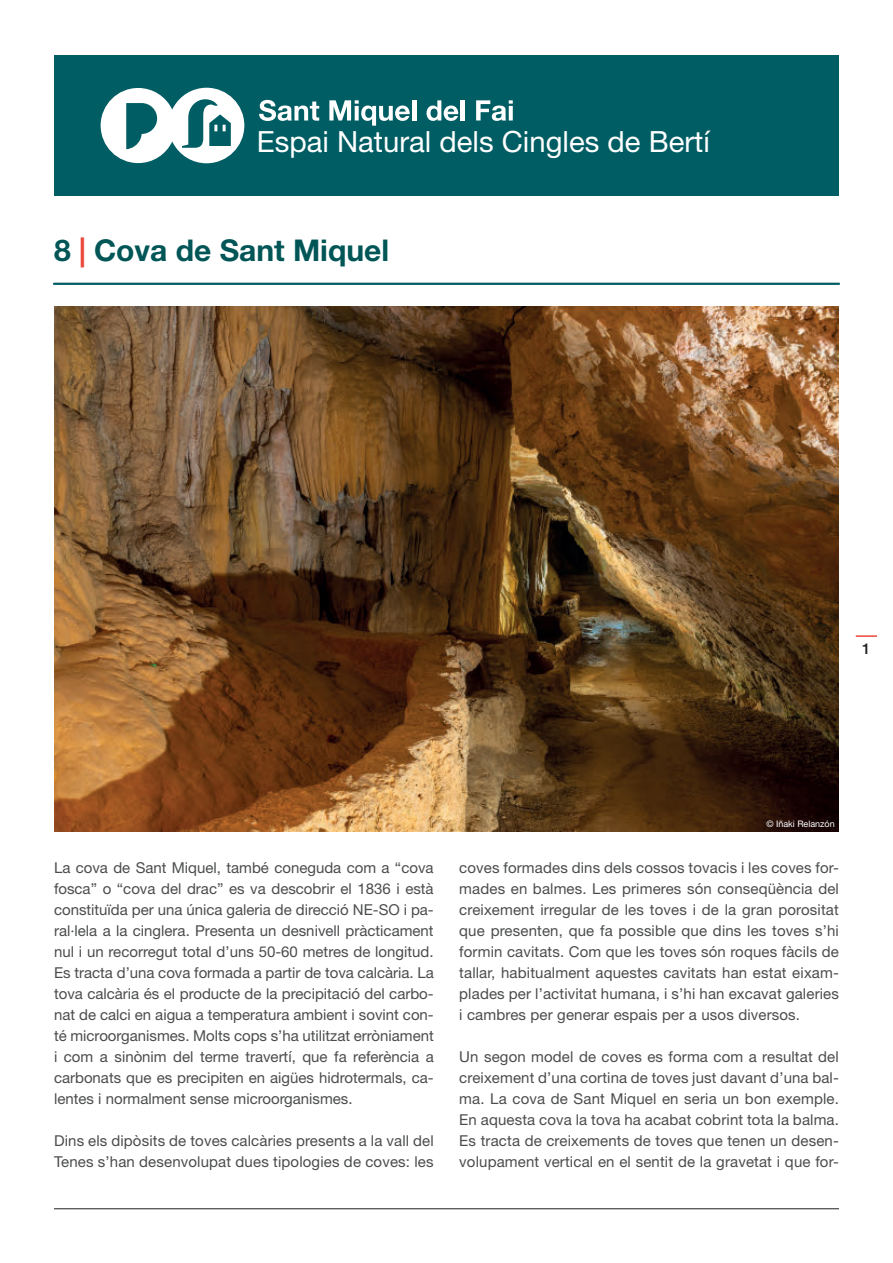
<style>
.page{position:relative;width:893px;height:1263px;background:#fff}
.page>*{position:absolute;margin:0;border:0;box-sizing:border-box;transform-origin:0 0}
.t1{font:700 30px "Helvetica Neue LT Std";color:#005556}
.t2{font:29.25px "Helvetica Neue LT Std";color:#fff}
.t3{font:15px/21px "Helvetica Neue LT Std";letter-spacing:.01em;color:#4b4c4d;text-align:justify}
.t4{font:500 15px "Helvetica Neue LT Std";color:#231f20}
.t5{font:9px "Helvetica Neue LT Std";color:#fff}
.s1{color:#eb4839}
</style>
<div class="page">
<hr style="left:54px;top:1208px;width:785px;height:1px;background:#231f20">
<div style="left:54px;top:55px;width:785px;height:141px;background:#005d63"></div>
<svg style="left:101px;top:88px;width:143px;height:75px"></svg>
<svg style="left:259px;top:100px;width:60px;height:21px"></svg>
<svg style="left:329px;top:100px;width:81px;height:26px"></svg>
<hr style="left:412px;top:100px;width:4px;height:20px;background:#fff">
<svg style="left:426px;top:100px;width:32px;height:21px"></svg>
<hr style="left:461px;top:100px;width:4px;height:20px;background:#fff">
<svg style="left:476px;top:100px;width:37px;height:21px"></svg>
<svg style="left:509px;top:106px;width:4px;height:14px"></svg>
<hr style="left:856px;top:635px;width:21px;height:2px;background:#eb4839">
<img style="left:54px;top:306px;width:785px;height:525px">
<hr style="left:54px;top:283px;width:785px;height:2px;background:#005d63">
<h2 class="t2" style="left:257px;top:124px;width:454px">Espai Natural dels Cingles de Bertí</h2>
<h1 class="t1" style="left:54px;top:231px;width:337px">8 <span class="s1">|</span> Cova de Sant Miquel</h1>
<p class="t4" style="left:862px;top:640px;width:10px">1</p>
<p class="t3" style="left:54px;top:857px;width:381px">La cova de Sant Miquel, també coneguda com a “cova fosca” o “cova del drac” es va descobrir el 1836 i està constituïda per una única galeria de direcció NE-SO i pa&shy;ral·lela a la cinglera. Presenta un desnivell pràcticament nul i un recorregut total d’uns 50-60 metres de longitud.<br>Es tracta d’una cova formada a partir de tova calcària. La tova calcària és el producte de la precipitació del carbo&shy;nat de calci en aigua a temperatura ambient i sovint con&shy;té microorganismes. Molts cops s’ha utilitzat erròniament i com a sinònim del terme travertí, que fa referència a carbonats que es precipiten en aigües hidrotermals, ca&shy;lentes i normalment sense microorganismes.</p>
<p class="t3" style="left:54px;top:1130px;width:381px">Dins els dipòsits de toves calcàries presents a la vall del<br>Tenes s’han desenvolupat dues tipologies de coves: les</p>
<p class="t5" style="left:766px;top:818px;width:70px">© Iñaki Relanzón</p>
<p class="t3" style="left:459px;top:857px;width:381px">coves formades dins dels cossos tovacis i les coves for&shy;mades en balmes. Les primeres són conseqüència del creixement irregular de les toves i de la gran porositat que presenten, que fa possible que dins les toves s’hi formin cavitats. Com que les toves són roques fàcils de tallar, habitualment aquestes cavitats han estat eixam&shy;plades per l’activitat humana, i s’hi han excavat galeries i cambres per generar espais per a usos diversos.</p>
<p class="t3" style="left:459px;top:1046px;width:381px">Un segon model de coves es forma com a resultat del creixement d’una cortina de toves just davant d’una bal&shy;ma. La cova de Sant Miquel en seria un bon exemple.<br>En aquesta cova la tova ha acabat cobrint tota la balma.<br>Es tracta de creixements de toves que tenen un desen&shy;volupament vertical en el sentit de la gravetat i que for-</p>
</div>
